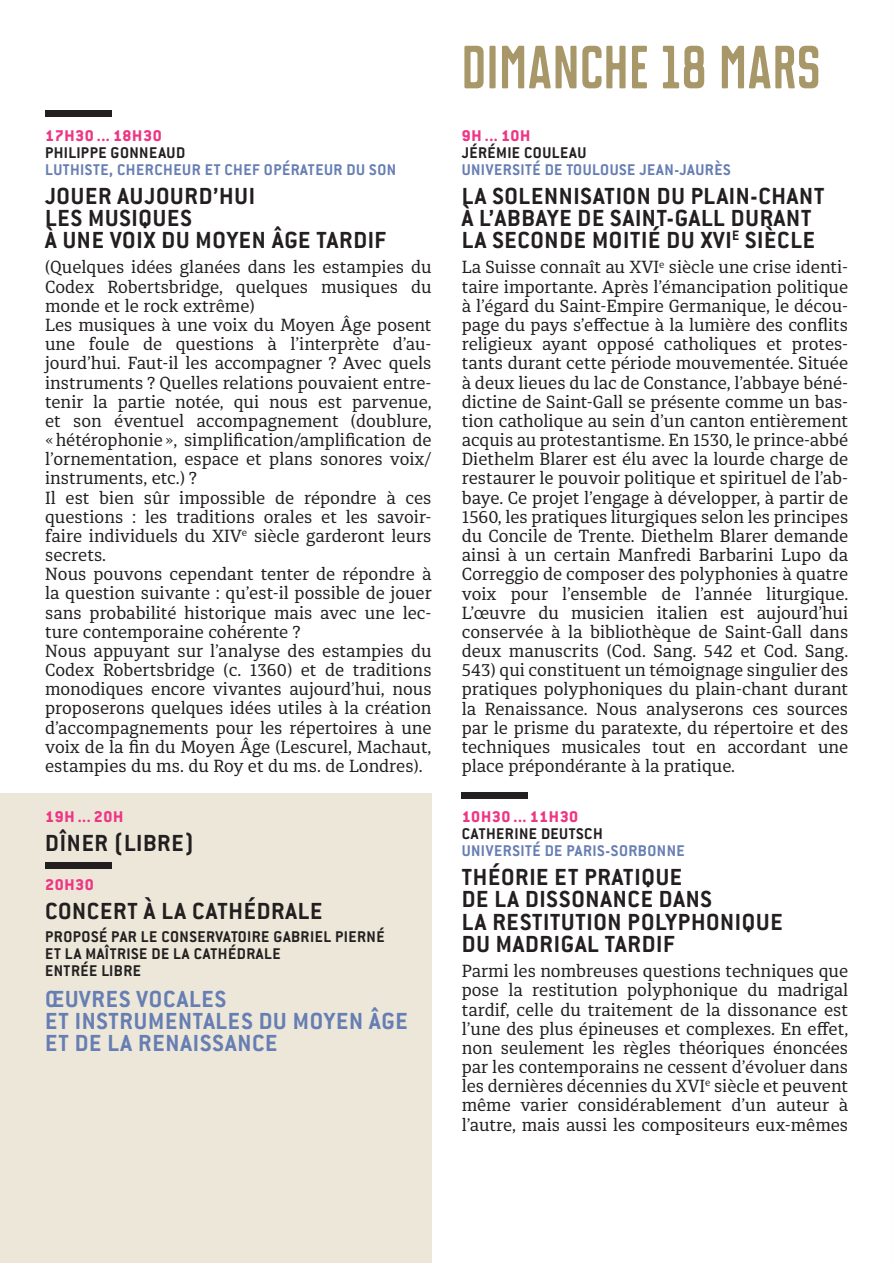
<style>
.page{position:relative;width:893px;height:1263px;background:#fff}
.page>*{position:absolute;margin:0;border:0;box-sizing:border-box;transform-origin:0 0}
.t1{font:700 53.25px "Mr Alex";letter-spacing:.02em;color:#a89769}
.t2{font:700 25.5px/22.4px "Conduit ITC";letter-spacing:.03em;color:#231f20}
.t3{font:700 25.5px/22.4px "Conduit ITC";letter-spacing:.03em;color:#667eb3}
.t4{font:17.4px/19.2px "Diaria Pro";color:#231f20;text-align:justify}
.t5{font:700 17.1px/17.1px "Conduit ITC";letter-spacing:.03em;color:#667eb3}
.t6{font:700 17.1px/17.1px "Conduit ITC";letter-spacing:.03em;color:#231f20}
.t7{font:700 17.1px "Conduit ITC Extra";letter-spacing:.035em;color:#ee3684}
.s1{font-family:"Conduit ITC Extra";color:#ee3684}
.s2{color:#231f20}
</style>
<div class="page">
<div style="left:0;top:794px;width:432px;height:469px;background:#ece7d9"></div>
<div style="left:462px;top:792px;width:66px;height:6px;background:#231f20"></div>
<div style="left:45px;top:110px;width:67px;height:6px;background:#231f20"></div>
<div style="left:45px;top:862px;width:67px;height:7px;background:#231f20"></div>
<hr style="left:892px;top:0;width:1px;height:1263px;background:#939598">
<p class="t5" style="left:45px;top:127px;width:353px"><span class="s1">17H30 ... 18H30<br></span><span class="s2">PHILIPPE GONNEAUD<br></span>LUTHISTE, CHERCHEUR ET CHEF OPÉRATEUR DU SON</p>
<p class="t2" style="left:45px;top:184px;width:343px">JOUER AUJOURD’HUI<br>LES MUSIQUES<br>À UNE VOIX DU MOYEN ÂGE TARDIF</p>
<p class="t4" style="left:45px;top:258px;width:388px;text-align:left">(Quelques idées glanées dans les estampies du Codex Robertsbridge, quelques musiques du monde et le rock extrême)<br>Les musiques à une voix du Moyen Âge posent une foule de questions à l’interprète d’au&shy;jourd’hui. Faut-il les accompagner ? Avec quels instruments ? Quelles relations pouvaient entre&shy;tenir la partie notée, qui nous est parvenue, et son éventuel accompagnement (doublure, «hétérophonie», simplification/amplification de l’ornementation, espace et plans sonores voix/ instruments, etc.) ?<br>Il est bien sûr impossible de répondre à ces questions : les traditions orales et les savoir&shy;faire individuels du XIV<sup>e</sup> siècle garderont leurs secrets.<br>Nous pouvons cependant tenter de répondre à la question suivante : qu’est-il possible de jouer sans probabilité historique mais avec une lec&shy;ture contemporaine cohérente ?<br>Nous appuyant sur l’analyse des estampies du Codex Robertsbridge (c. 1360) et de traditions monodiques encore vivantes aujourd’hui, nous proposerons quelques idées utiles à la création d’accompagnements pour les répertoires à une voix de la fin du Moyen Âge (Lescurel, Machaut, estampies du ms. du Roy et du ms. de Londres).</p>
<p class="t7" style="left:45px;top:807px;width:80px">19H ... 20H</p>
<p class="t2" style="left:45px;top:831px;width:150px">DÎNER (LIBRE)</p>
<p class="t7" style="left:45px;top:874px;width:50px">20H30</p>
<p class="t2" style="left:45px;top:899px;width:279px">CONCERT À LA CATHÉDRALE</p>
<p class="t6" style="left:45px;top:927px;width:341px">PROPOSÉ PAR LE CONSERVATOIRE GABRIEL PIERNÉ<br>ET LA MAÎTRISE DE LA CATHÉDRALE<br>ENTRÉE LIBRE</p>
<p class="t3" style="left:45px;top:987px;width:364px">ŒUVRES VOCALES<br>ET INSTRUMENTALES DU MOYEN ÂGE<br>ET DE LA RENAISSANCE</p>
<p class="t1" style="left:462px;top:35px;width:360px">DIMANCHE 18 MARS</p>
<p class="t5" style="left:462px;top:127px;width:270px"><span class="s1">9H ... 10H<br></span><span class="s2">JÉRÉMIE COULEAU<br></span>UNIVERSITÉ DE TOULOUSE JEAN-JAURÈS</p>
<p class="t2" style="left:462px;top:184px;width:364px">LA SOLENNISATION DU PLAIN-CHANT<br>À L’ABBAYE DE SAINT-GALL DURANT<br>LA SECONDE MOITIÉ DU XVI<sup>E</sup> SIÈCLE</p>
<p class="t4" style="left:462px;top:258px;width:388px">La Suisse connaît au XVI<sup>e</sup> siècle une crise identi&shy;taire importante. Après l’émancipation politique à l’égard du Saint-Empire Germanique, le décou&shy;page du pays s’effectue à la lumière des conflits religieux ayant opposé catholiques et protes&shy;tants durant cette période mouvementée. Située à deux lieues du lac de Constance, l’abbaye béné&shy;dictine de Saint-Gall se présente comme un bas&shy;tion catholique au sein d’un canton entièrement acquis au protestantisme. En 1530, le prince-abbé Diethelm Blarer est élu avec la lourde charge de restaurer le pouvoir politique et spirituel de l’ab&shy;baye. Ce projet l’engage à développer, à partir de 1560, les pratiques liturgiques selon les principes du Concile de Trente. Diethelm Blarer demande ainsi à un certain Manfredi Barbarini Lupo da Correggio de composer des polyphonies à quatre voix pour l’ensemble de l’année liturgique.<br>L’œuvre du musicien italien est aujourd’hui conservée à la bibliothèque de Saint-Gall dans deux manuscrits (Cod. Sang. 542 et Cod. Sang.<br>543) qui constituent un témoignage singulier des pratiques polyphoniques du plain-chant durant la Renaissance. Nous analyserons ces sources par le prisme du paratexte, du répertoire et des techniques musicales tout en accordant une place prépondérante à la pratique.</p>
<p class="t5" style="left:462px;top:808px;width:224px"><span class="s1">10H30 ... 11H30<br></span><span class="s2">CATHERINE DEUTSCH<br></span>UNIVERSITÉ DE PARIS-SORBONNE</p>
<p class="t2" style="left:462px;top:865px;width:322px">THÉORIE ET PRATIQUE<br>DE LA DISSONANCE DANS<br>LA RESTITUTION POLYPHONIQUE<br>DU MADRIGAL TARDIF</p>
<p class="t4" style="left:462px;top:961px;width:388px">Parmi les nombreuses questions techniques que pose la restitution polyphonique du madrigal tardif, celle du traitement de la dissonance est l’une des plus épineuses et complexes. En effet, non seulement les règles théoriques énoncées par les contemporains ne cessent d’évoluer dans les dernières décennies du XVI<sup>e</sup> siècle et peuvent même varier considérablement d’un auteur à l’autre, mais aussi les compositeurs eux-mêmes</p>
</div>
